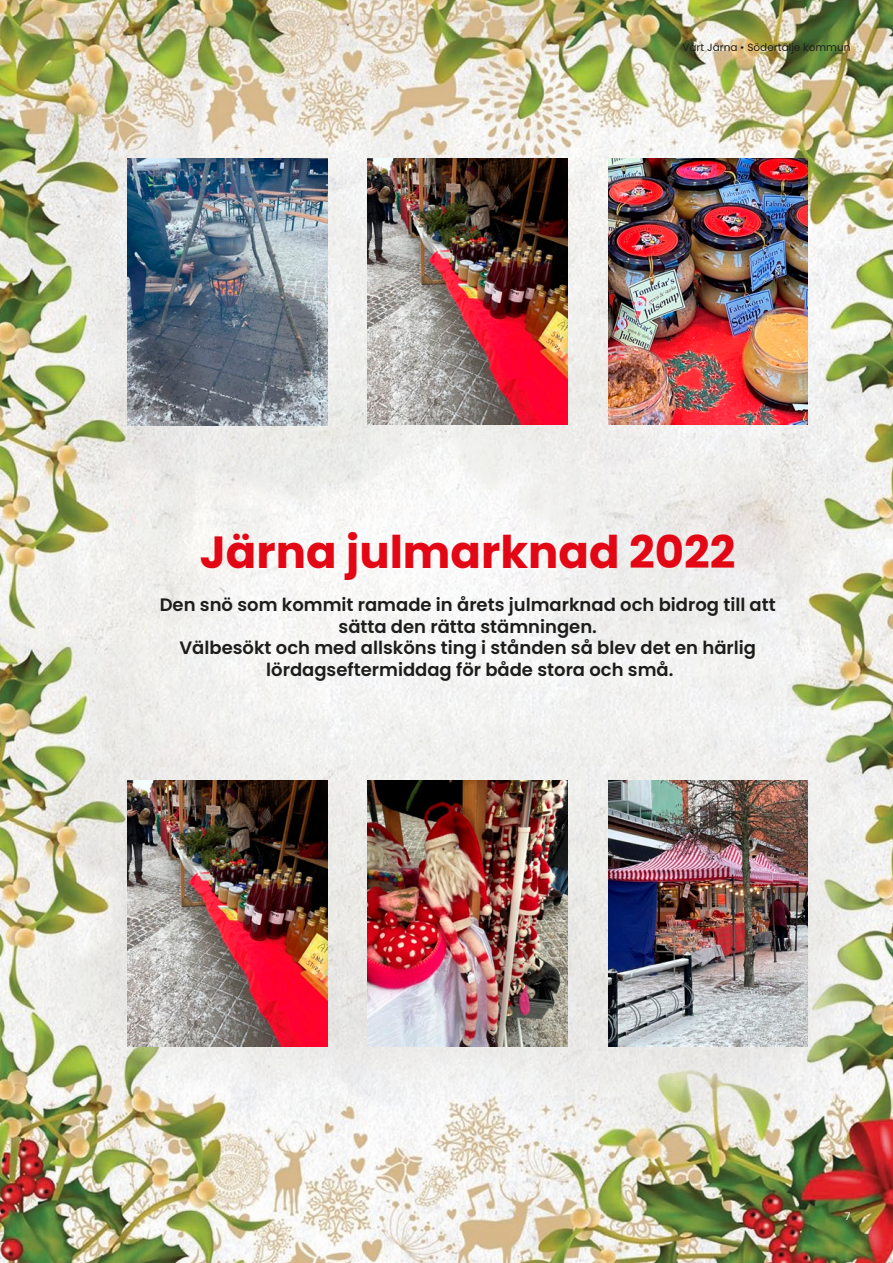
<style>
.page{position:relative;width:893px;height:1263px;background:#fff}
.page>*{position:absolute;margin:0;border:0;box-sizing:border-box;transform-origin:0 0}
.t1{font:700 45px "Poppins Latin";color:#e30614}
.t2{font:600 18px/21.6px "Poppins Latin";color:#1d1d1b;text-align:center}
.t3{font:10.5px "Poppins Latin";color:#1d1d1b}
.t4{font:10.5px "Poppins Latin";color:#fff}
</style>
<div class="page">
<img style="left:0;top:0;width:893px;height:1263px">
<img style="left:128px;top:158px;width:200px;height:267px">
<img style="left:368px;top:780px;width:200px;height:266px">
<img style="left:608px;top:159px;width:200px;height:266px">
<img style="left:608px;top:780px;width:200px;height:266px">
<img style="left:128px;top:780px;width:199px;height:266px">
<img style="left:368px;top:158px;width:200px;height:266px">
<img style="left:0;top:640px;width:1px;height:623px">
<p class="t3" style="left:682px;top:41px;width:170px">Vårt Järna • Södertälje kommun</p>
<h1 class="t1" style="left:200px;top:523px;width:537px">Järna julmarknad 2022</h1>
<p class="t2" style="left:160px;top:594px;width:618px">Den snö som kommit ramade in årets julmarknad och bidrog till att sätta den rätta stämningen.<br>Välbesökt och med allsköns ting i stånden så blev det en härlig lördagseftermiddag för både stora och små.</p>
<p class="t4" style="left:845px;top:1210px;width:7px">7</p>
</div>
